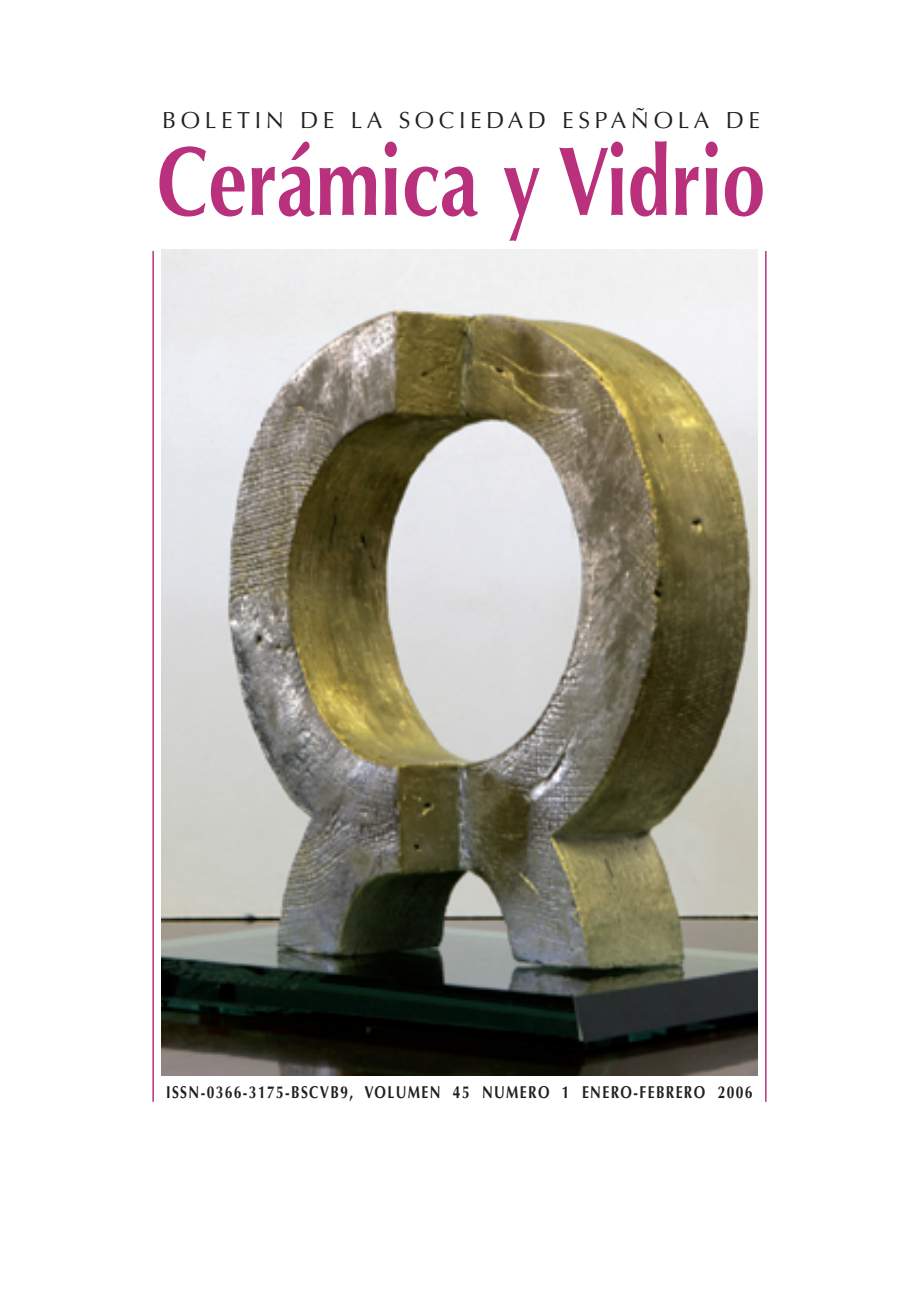
<style>
.page{position:relative;width:919px;height:1289px;background:#fff}
.page>*{position:absolute;margin:0;border:0;box-sizing:border-box;transform-origin:0 0}
.t1{font:700 97.95px "Optima";color:#b9317c;scale:.79 1}
.t2{font:23.25px "Optima";letter-spacing:.195em;color:#231f20}
.t3{font:700 17.25px "Optima";letter-spacing:.1em;color:#231f20;scale:.8 1}
</style>
<div class="page">
<hr style="left:152px;top:251px;width:2px;height:850px;background:#b9317c">
<hr style="left:765px;top:251px;width:1px;height:850px;background:#b9317c">
<img style="left:161px;top:250px;width:596px;height:825px">
<h2 class="t2" style="left:162px;top:107px;width:599px">BOLETIN DE LA SOCIEDAD ESPAÑOLA DE</h2>
<h1 class="t1" style="left:157px;top:124px;width:771px">Cerámica y Vidrio</h1>
<p class="t3" style="left:166px;top:1081px;width:734px">ISSN-0366-3175-BSCVB9, VOLUMEN 45 NUMERO 1 ENERO-FEBRERO 2006</p>
</div>
